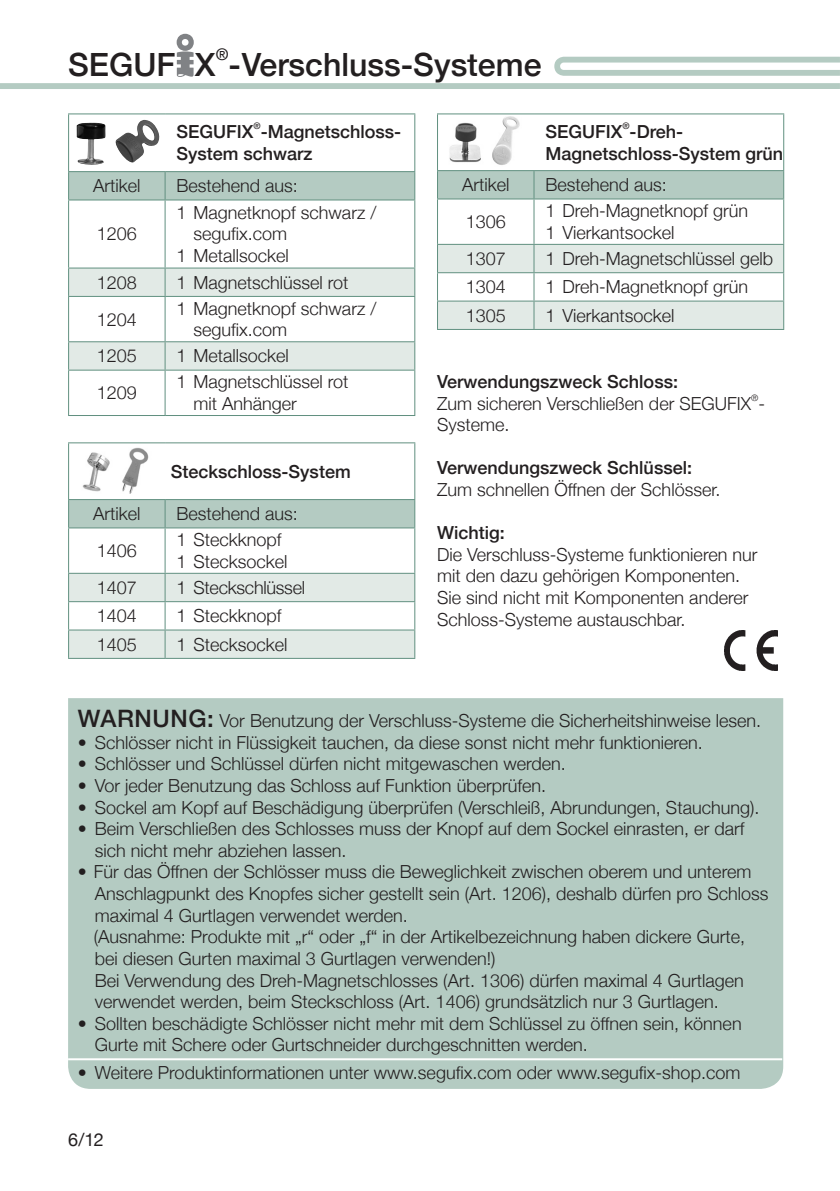
<style>
.page{position:relative;width:840px;height:1191px;background:#fff}
.page>*{position:absolute;margin:0;border:0;box-sizing:border-box;transform-origin:0 0}
.t1{font:500 32px "Helvetica Neue";color:#231f20}
.t2{font:300 18px/21.6px "Helvetica Neue";color:#231f20}
.t3{font:500 18px "Helvetica Neue";color:#231f20}
.t4{font:18px "Helvetica Neue";color:#231f20}
.t5{font:500 16px "Helvetica Neue";color:#231f20}
.t6{font:500 9px "Helvetica Neue";color:#231f20}
.t7{font:300 9px "Helvetica Neue";color:#231f20}
.s1{font-family:"Helvetica Segufix";font-weight:400;font-size:56px;color:#808285}
.s2{font-weight:500;font-size:24px}
</style>
<div class="page">
<svg style="left:0;top:57px;width:839px;height:32px"></svg>
<div style="left:68px;top:698px;width:714px;height:391px;background:#b4cbc2"></div>
<hr style="left:437px;top:113px;width:96px;height:1px;background:#619080">
<hr style="left:533px;top:113px;width:250px;height:1px;background:#619080">
<svg style="left:437px;top:114px;width:346px;height:84px"></svg>
<hr style="left:437px;top:198px;width:96px;height:1px;background:#619080">
<hr style="left:437px;top:199px;width:1px;height:45px;background:#619080">
<hr style="left:533px;top:198px;width:250px;height:1px;background:#619080">
<hr style="left:533px;top:199px;width:1px;height:45px;background:#619080">
<hr style="left:782px;top:199px;width:1px;height:45px;background:#619080">
<svg style="left:437px;top:244px;width:346px;height:85px"></svg>
<hr style="left:437px;top:329px;width:96px;height:1px;background:#619080">
<hr style="left:533px;top:329px;width:250px;height:1px;background:#619080">
<img style="left:443px;top:116px;width:85px;height:50px">
<hr style="left:68px;top:442px;width:97px;height:1px;background:#619080">
<hr style="left:165px;top:442px;width:250px;height:1px;background:#619080">
<svg style="left:68px;top:443px;width:347px;height:84px"></svg>
<hr style="left:68px;top:527px;width:97px;height:1px;background:#619080">
<hr style="left:68px;top:528px;width:1px;height:45px;background:#619080">
<hr style="left:165px;top:527px;width:250px;height:1px;background:#619080">
<hr style="left:164px;top:528px;width:1px;height:45px;background:#619080">
<hr style="left:414px;top:528px;width:1px;height:45px;background:#619080">
<svg style="left:68px;top:573px;width:347px;height:85px"></svg>
<hr style="left:68px;top:658px;width:97px;height:1px;background:#619080">
<hr style="left:165px;top:658px;width:250px;height:1px;background:#619080">
<img style="left:76px;top:446px;width:82px;height:47px">
<svg style="left:69px;top:114px;width:345px;height:301px"></svg>
<hr style="left:68px;top:113px;width:97px;height:1px;background:#619080">
<hr style="left:68px;top:114px;width:1px;height:57px;background:#619080">
<hr style="left:165px;top:113px;width:250px;height:1px;background:#619080">
<hr style="left:414px;top:114px;width:1px;height:57px;background:#619080">
<hr style="left:68px;top:171px;width:97px;height:1px;background:#619080">
<hr style="left:165px;top:171px;width:250px;height:1px;background:#619080">
<div style="left:68px;top:172px;width:347px;height:27px;background:#b4cbc2"></div>
<hr style="left:68px;top:199px;width:97px;height:1px;background:#619080">
<hr style="left:68px;top:200px;width:1px;height:67px;background:#619080">
<hr style="left:165px;top:199px;width:250px;height:1px;background:#619080">
<hr style="left:164px;top:200px;width:1px;height:67px;background:#619080">
<hr style="left:414px;top:200px;width:1px;height:67px;background:#619080">
<hr style="left:68px;top:267px;width:97px;height:1px;background:#619080">
<hr style="left:165px;top:267px;width:250px;height:1px;background:#619080">
<svg style="left:68px;top:268px;width:347px;height:102px"></svg>
<hr style="left:68px;top:370px;width:97px;height:1px;background:#619080">
<hr style="left:68px;top:371px;width:1px;height:44px;background:#619080">
<hr style="left:165px;top:370px;width:250px;height:1px;background:#619080">
<hr style="left:164px;top:371px;width:1px;height:44px;background:#619080">
<hr style="left:414px;top:371px;width:1px;height:44px;background:#619080">
<hr style="left:68px;top:415px;width:97px;height:1px;background:#619080">
<hr style="left:165px;top:415px;width:250px;height:1px;background:#619080">
<img style="left:77px;top:120px;width:83px;height:45px">
<hr style="left:68px;top:1058px;width:713px;height:2px;background:#fff">
<img style="left:724px;top:630px;width:52px;height:40px">
<p class="t1" style="left:68px;top:38px;width:474px">SEGUF<span class="s1">⁄</span>X -Verschluss-Systeme</p>
<p class="t5" style="left:215px;top:41px;width:14px">®</p>
<p class="t6" style="left:253px;top:119px;width:9px">®</p>
<p class="t3" style="left:176px;top:139px;width:138px">System schwarz</p>
<p class="t3" style="left:176px;top:117px;width:226px">SEGUFIX -Magnetschloss-</p>
<p class="t2" style="left:93px;top:174px;width:49px">Artikel</p>
<p class="t2" style="left:176px;top:174px;width:123px">Bestehend aus:</p>
<p class="t2" style="left:97px;top:222px;width:42px">1206</p>
<p class="t2" style="left:176px;top:201px;width:201px">1 Magnetknopf schwarz /</p>
<p class="t2" style="left:193px;top:222px;width:95px">segufix.com</p>
<p class="t2" style="left:176px;top:244px;width:114px">1 Metallsockel</p>
<p class="t2" style="left:97px;top:270px;width:42px">1208</p>
<p class="t2" style="left:176px;top:270px;width:174px">1 Magnetschlüssel rot</p>
<p class="t2" style="left:97px;top:307px;width:42px">1204</p>
<p class="t2" style="left:176px;top:296px;width:201px">1 Magnetknopf schwarz /</p>
<p class="t2" style="left:193px;top:318px;width:95px">segufix.com</p>
<p class="t2" style="left:97px;top:344px;width:42px">1205</p>
<p class="t2" style="left:176px;top:344px;width:114px">1 Metallsockel</p>
<p class="t2" style="left:97px;top:381px;width:42px">1209</p>
<p class="t2" style="left:176px;top:370px;width:174px">1 Magnetschlüssel rot</p>
<p class="t2" style="left:193px;top:392px;width:105px">mit Anhänger</p>
<p class="t3" style="left:171px;top:457px;width:181px">Steckschloss-System</p>
<p class="t2" style="left:93px;top:502px;width:49px">Artikel</p>
<p class="t2" style="left:176px;top:502px;width:123px">Bestehend aus:</p>
<p class="t2" style="left:97px;top:539px;width:42px">1406</p>
<p class="t2" style="left:176px;top:528px;width:107px">1 Steckknopf</p>
<p class="t2" style="left:176px;top:549px;width:113px">1 Stecksockel</p>
<p class="t2" style="left:97px;top:575px;width:42px">1407</p>
<p class="t2" style="left:176px;top:575px;width:130px">1 Steckschlüssel</p>
<p class="t2" style="left:97px;top:604px;width:42px">1404</p>
<p class="t2" style="left:176px;top:604px;width:107px">1 Steckknopf</p>
<p class="t2" style="left:97px;top:632px;width:42px">1405</p>
<p class="t2" style="left:176px;top:632px;width:113px">1 Stecksockel</p>
<p class="t6" style="left:622px;top:118px;width:9px">®</p>
<p class="t3" style="left:545px;top:139px;width:239px">Magnetschloss-System grün</p>
<p class="t3" style="left:545px;top:117px;width:139px">SEGUFIX -Dreh-</p>
<p class="t2" style="left:462px;top:173px;width:49px">Artikel</p>
<p class="t2" style="left:545px;top:173px;width:123px">Bestehend aus:</p>
<p class="t2" style="left:465px;top:210px;width:42px">1306</p>
<p class="t2" style="left:545px;top:199px;width:204px">1 Dreh-Magnetknopf grün</p>
<p class="t2" style="left:545px;top:221px;width:131px">1 Vierkantsockel</p>
<p class="t2" style="left:465px;top:247px;width:42px">1307</p>
<p class="t2" style="left:545px;top:247px;width:229px">1 Dreh-Magnetschlüssel gelb</p>
<p class="t2" style="left:465px;top:275px;width:42px">1304</p>
<p class="t2" style="left:545px;top:275px;width:204px">1 Dreh-Magnetknopf grün</p>
<p class="t2" style="left:465px;top:303px;width:42px">1305</p>
<p class="t2" style="left:545px;top:303px;width:131px">1 Vierkantsockel</p>
<p class="t3" style="left:437px;top:367px;width:242px">Verwendungszweck Schloss:</p>
<p class="t2" style="left:437px;top:391px;width:329px">Zum sicheren Verschließen der SEGUFIX -</p>
<p class="t7" style="left:750px;top:390px;width:9px">®</p>
<p class="t2" style="left:437px;top:413px;width:74px">Systeme.</p>
<p class="t3" style="left:437px;top:453px;width:256px">Verwendungszweck Schlüssel:</p>
<p class="t2" style="left:437px;top:478px;width:285px">Zum schnellen Öffnen der Schlösser.</p>
<p class="t3" style="left:437px;top:518px;width:69px">Wichtig:</p>
<p class="t2" style="left:437px;top:542px;width:322px">Die Verschluss-Systeme funktionieren nur mit den dazu gehörigen Komponenten.</p>
<p class="t2" style="left:437px;top:586px;width:313px">Sie sind nicht mit Komponenten anderer<br>Schloss-Systeme austauschbar.</p>
<p class="t2" style="left:78px;top:709px;width:684px"><span class="s2">WARNUNG:</span> Vor Benutzung der Verschluss-Systeme die Sicherheitshinweise lesen.</p>
<p class="t2" style="left:78px;top:730px;width:626px">• Schlösser nicht in Flüssigkeit tauchen, da diese sonst nicht mehr funktionieren.</p>
<p class="t2" style="left:78px;top:752px;width:489px">• Schlösser und Schlüssel dürfen nicht mitgewaschen werden.</p>
<p class="t2" style="left:78px;top:774px;width:469px">• Vor jeder Benutzung das Schloss auf Funktion überprüfen.</p>
<p class="t2" style="left:78px;top:795px;width:682px">• Sockel am Kopf auf Beschädigung überprüfen (Verschleiß, Abrundungen, Stauchung).</p>
<p class="t2" style="left:95px;top:817px;width:650px;text-indent:-17px">• Beim Verschließen des Schlosses muss der Knopf auf dem Sockel einrasten, er darf sich nicht mehr abziehen lassen.</p>
<p class="t2" style="left:95px;top:860px;width:674px;text-indent:-17px">• Für das Öffnen der Schlösser muss die Beweglichkeit zwischen oberem und unterem<br>Anschlagpunkt des Knopfes sicher gestellt sein (Art. 1206), deshalb dürfen pro Schloss maximal 4 Gurtlagen verwendet werden.</p>
<p class="t2" style="left:94px;top:925px;width:652px">(Ausnahme: Produkte mit „r“ oder „f“ in der Artikelbezeichnung haben dickere Gurte, bei diesen Gurten maximal 3 Gurtlagen verwenden!)<br>Bei Verwendung des Dreh-Magnetschlosses (Art. 1306) dürfen maximal 4 Gurtlagen verwendet werden, beim Steckschloss (Art. 1406) grundsätzlich nur 3 Gurtlagen.</p>
<p class="t2" style="left:95px;top:1011px;width:648px;text-indent:-17px">• Sollten beschädigte Schlösser nicht mehr mit dem Schlüssel zu öffnen sein, können<br>Gurte mit Schere oder Gurtschneider durchgeschnitten werden.</p>
<p class="t2" style="left:78px;top:1060px;width:663px">• Weitere Produktinformationen unter www.segufix.com oder www.segufix-shop.com</p>
<p class="t4" style="left:68px;top:1126px;width:37px">6/12</p>
</div>
